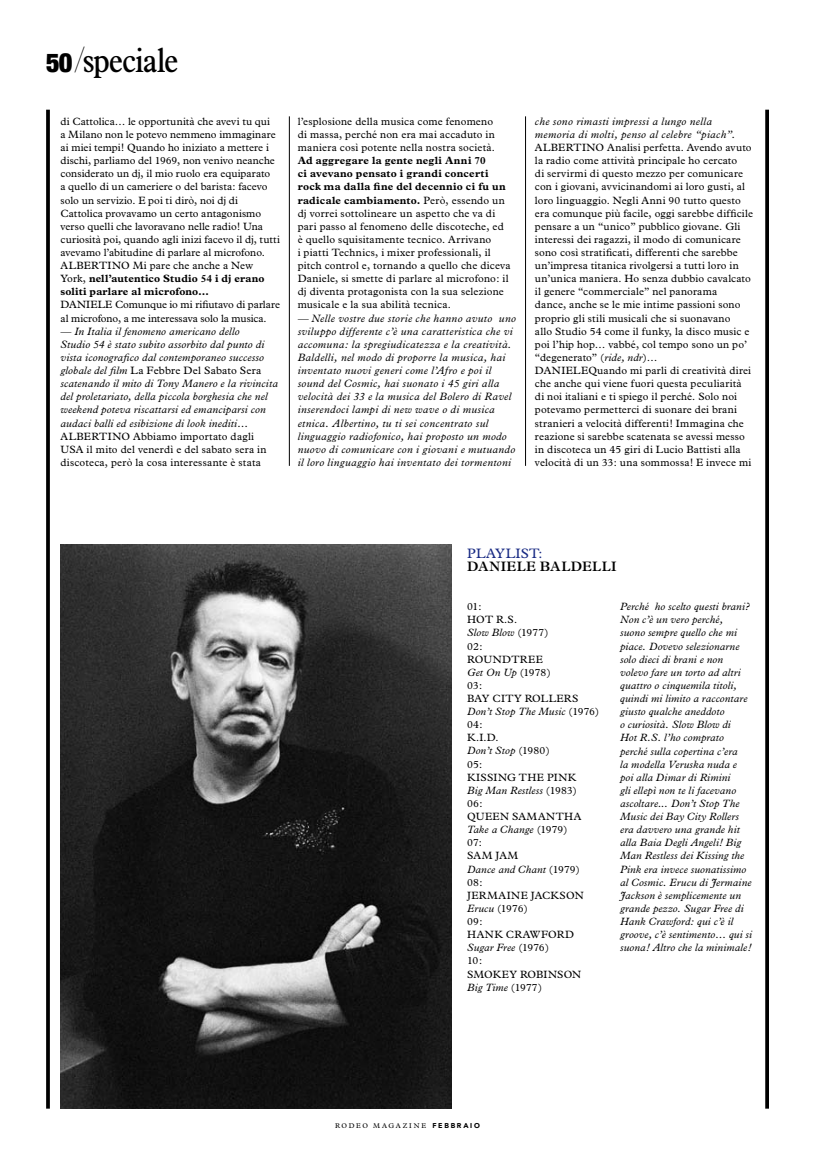
<style>
.page{position:relative;width:815px;height:1170px;background:#fff}
.page>*{position:absolute;margin:0;border:0;box-sizing:border-box;transform-origin:0 0}
.t1{font:300 condensed 35px "Plantin Headline";letter-spacing:-.035em;color:#000}
.t2{font:900 condensed 26.25px "Helvetica Neue";color:#000}
.t3{font:600 13.75px "Plantin";letter-spacing:.025em;color:#000}
.t4{font:13.75px "Plantin";letter-spacing:.04em;color:#172983}
.t5{font:italic 10.75px/13.1px "Plantin";letter-spacing:.03em;color:#000}
.t6{font:10.62px/13.1px "Plantin";letter-spacing:.015em;color:#000}
.t7{font:italic 10.62px/13.1px "Plantin";letter-spacing:.015em;color:#000}
.t8{font:700 10.62px/13.1px "Plantin";letter-spacing:.015em;color:#000}
.t9{font:10.62px/13.1px "Plantin";letter-spacing:.05em;color:#000}
.t10{font:6.88px "Plantin";letter-spacing:.25em;color:#000}
.s1{font-family:"Helvetica Neue";font-weight:900}
.s2{font-weight:400}
.s3{font-style:normal}
.s4{font-weight:700}
.s5{font-style:italic}
.s6{font-family:"Avenir";font-weight:900;font-size:7px}
</style>
<div class="page">
<svg style="left:46px;top:110px;width:4px;height:998px;background:#0f0f0f"></svg>
<svg style="left:765px;top:110px;width:4px;height:998px;background:#0f0f0f"></svg>
<hr style="left:289px;top:116px;width:1px;height:350px;background:#000">
<hr style="left:525px;top:116px;width:1px;height:350px;background:#000">
<img style="left:60px;top:544px;width:392px;height:564px">
<h1 class="t1" style="left:75px;top:42px;width:105px"><span class="s1">/</span>speciale</h1>
<h2 class="t2" style="left:46px;top:47px;width:28px">50</h2>
<p class="t6" style="left:60px;top:114px;width:221px">di Cattolica… le opportunità che avevi tu qui<br>a Milano non le potevo nemmeno immaginare ai miei tempi! Quando ho iniziato a mettere i dischi, parliamo del 1969, non venivo neanche considerato un dj, il mio ruolo era equiparato<br>a quello di un cameriere o del barista: facevo solo un servizio. E poi ti dirò, noi dj di Cattolica provavamo un certo antagonismo verso quelli che lavoravano nelle radio! Una curiosità poi, quando agli inizi facevo il dj, tutti avevamo l’abitudine di parlare al microfono.<br>Alb</p>
<p class="t8" style="left:60px;top:259px;width:206px;text-indent:23px"><span class="s2">ertino Mi pare che anche a New<br>York,</span> nell’autentico Studio 54 i dj erano soliti parlare al microfono…</p>
<p class="t6" style="left:60px;top:298px;width:221px">daniele Comunque io mi rifiutavo di parlare al microfono, a me interessava solo la musica.</p>
<p class="t5" style="left:60px;top:324px;width:219px">— In Italia il fenomeno americano dello<br>Studio 54 è stato subito assorbito dal punto di vista iconografico dal contemporaneo successo globale del film <span class="s3">La Febbre Del Sabato Sera </span>scatenando il mito di Tony Manero e la rivincita del proletariato, della piccola borghesia che nel weekend poteva riscattarsi ed emanciparsi con audaci balli ed esibizione di look inediti…</p>
<p class="t6" style="left:60px;top:429px;width:9px">Alb</p>
<p class="t6" style="left:60px;top:429px;width:208px;text-indent:23px">ertino Abbiamo importato dagli<br>USA il mito del venerdì e del sabato sera in discoteca, però la cosa interessante è stata</p>
<p class="t6" style="left:298px;top:114px;width:199px">l’esplosione della musica come fenomeno di massa, perché non era mai accaduto in maniera così potente nella nostra società.</p>
<p class="t6" style="left:298px;top:154px;width:214px"><span class="s4">Ad aggregare la gente negli Anni 70<br>ci avevano pensato i grandi concerti rock ma dalla fine del decennio ci fu un radicale cambiamento.</span> Però, essendo un dj vorrei sottolineare un aspetto che va di pari passo al fenomeno delle discoteche, ed è quello squisitamente tecnico. Arrivano<br>i piatti Technics, i mixer professionali, il pitch control e, tornando a quello che diceva Daniele, si smette di parlare al microfono: il dj diventa protagonista con la sua selezione musicale e la sua abilità tecnica.</p>
<p class="t5" style="left:298px;top:311px;width:220px">— Nelle vostre due storie che hanno avuto uno sviluppo differente c’è una caratteristica che vi accomuna: la spregiudicatezza e la creatività.<br>Baldelli, nel modo di proporre la musica, hai inventato nuovi generi come l’Afro e poi il sound del Cosmic, hai suonato i 45 giri alla velocità dei 33 e la musica del Bolero di Ravel inserendoci lampi di new wave o di musica etnica. Albertino, tu ti sei concentrato sul linguaggio radiofonico, hai proposto un modo nuovo di comunicare con i giovani e mutuando il loro linguaggio hai inventato dei tormentoni</p>
<p class="t5" style="left:535px;top:114px;width:202px">che sono rimasti impressi a lungo nella memoria di molti, penso al celebre “piach”.</p>
<p class="t6" style="left:535px;top:141px;width:9px">Alb</p>
<p class="t6" style="left:535px;top:141px;width:220px;text-indent:23px">ertino Analisi perfetta. Avendo avuto la radio come attività principale ho cercato<br>di servirmi di questo mezzo per comunicare con i giovani, avvicinandomi ai loro gusti, al loro linguaggio. Negli Anni 90 tutto questo era comunque più facile, oggi sarebbe difficile pensare a un “unico” pubblico giovane. Gli interessi dei ragazzi, il modo di comunicare sono così stratificati, differenti che sarebbe un’impresa titanica rivolgersi a tutti loro in un’unica maniera. Ho senza dubbio cavalcato il genere “commerciale” nel panorama<br>dance, anche se le mie intime passioni sono proprio gli stili musicali che si suonavano<br>allo Studio 54 come il funky, la disco music e poi l’hip hop… vabbé, col tempo sono un po’ “degenerato” (<span class="s5">ride, ndr</span>)…<br>DanieleQuando mi parli di creatività direi che anche qui viene fuori questa peculiarità di noi italiani e ti spiego il perché. Solo noi potevamo permetterci di suonare dei brani stranieri a velocità differenti! Immagina che reazione si sarebbe scatenata se avessi messo in discoteca un 45 giri di Lucio Battisti alla velocità di un 33: una sommossa! E invece mi</p>
<p class="t4" style="left:467px;top:545px;width:77px">PLAYLIST:</p>
<p class="t3" style="left:467px;top:558px;width:151px">DANIELE BALDELLI</p>
<p class="t6" style="left:467px;top:600px;width:83px">01:<br>HOT R.S.<br><span class="s5">Slow Blow</span> (1977)<br>02:<br>ROUNDT</p>
<p class="t6" style="left:467px;top:652px;width:134px;text-indent:53px">REE<br><span class="s5">Get On Up</span> (1978)<br>03:<br>BAY CITY ROLLERS<br><span class="s5">Don’t Stop The Music</span> (1976)<br>04:<br>K.I.D.<br><span class="s5">Don’t Stop</span> (1980)<br>05:<br>KISSING</p>
<p class="t6" style="left:467px;top:770px;width:111px;text-indent:52px">THE PINK<br><span class="s5">Big Man Restless</span> (1983)<br>06:<br>QUEEN</p>
<p class="t6" style="left:512px;top:809px;width:36px">SAMANT</p>
<p class="t9" style="left:467px;top:809px;width:116px;text-indent:97px">HA<br><span class="s5">Take a Change</span> (1979)<br>07:<br>SAM JAM<br><span class="s5">Dance and Chant</span> (1979)<br>08:<br>JERMAINE</p>
<p class="t6" style="left:531px;top:888px;width:38px">JACKSON</p>
<p class="t6" style="left:467px;top:901px;width:108px"><span class="s5">Erucu</span> (1976)<br>09:<br>HANK CRAWFORD<br><span class="s5">Sugar Free</span> (1976)<br>10:<br>SMOKEY ROBINSON<br><span class="s5">Big Time</span> (1977)</p>
<p class="t7" style="left:620px;top:600px;width:134px">Perché ho scelto questi brani?<br>Non c’è un vero perché,<br>suono sempre quello che mi piace. Dovevo selezionarne solo dieci di brani e non volevo fare un torto ad altri quattro o cinquemila titoli, quindi mi limito a raccontare giusto qualche aneddoto<br>o curiosità. Slow Blow di<br>Hot R.S. l’ho comprato perché sulla copertina c’era<br>la modella Veruska nuda e poi alla Dimar di Rimini<br>gli ellepì non te li facevano ascoltare... Don’t Stop The<br>Music dei Bay City Rollers era davvero una grande hit alla Baia Degli Angeli! Big<br>Man Restless dei Kissing the<br>Pink era invece suonatissimo al Cosmic. Erucu di Jermaine<br>Jackson è semplicemente un grande pezzo. Sugar Free di<br>Hank Crawford: qui c’è il groove, c’è sentimento… qui si suona! Altro che la minimale!</p>
<p class="t10" style="left:335px;top:1121px;width:146px">Rodeo Magazine <span class="s6">FEBBRAIO</span></p>
</div>
